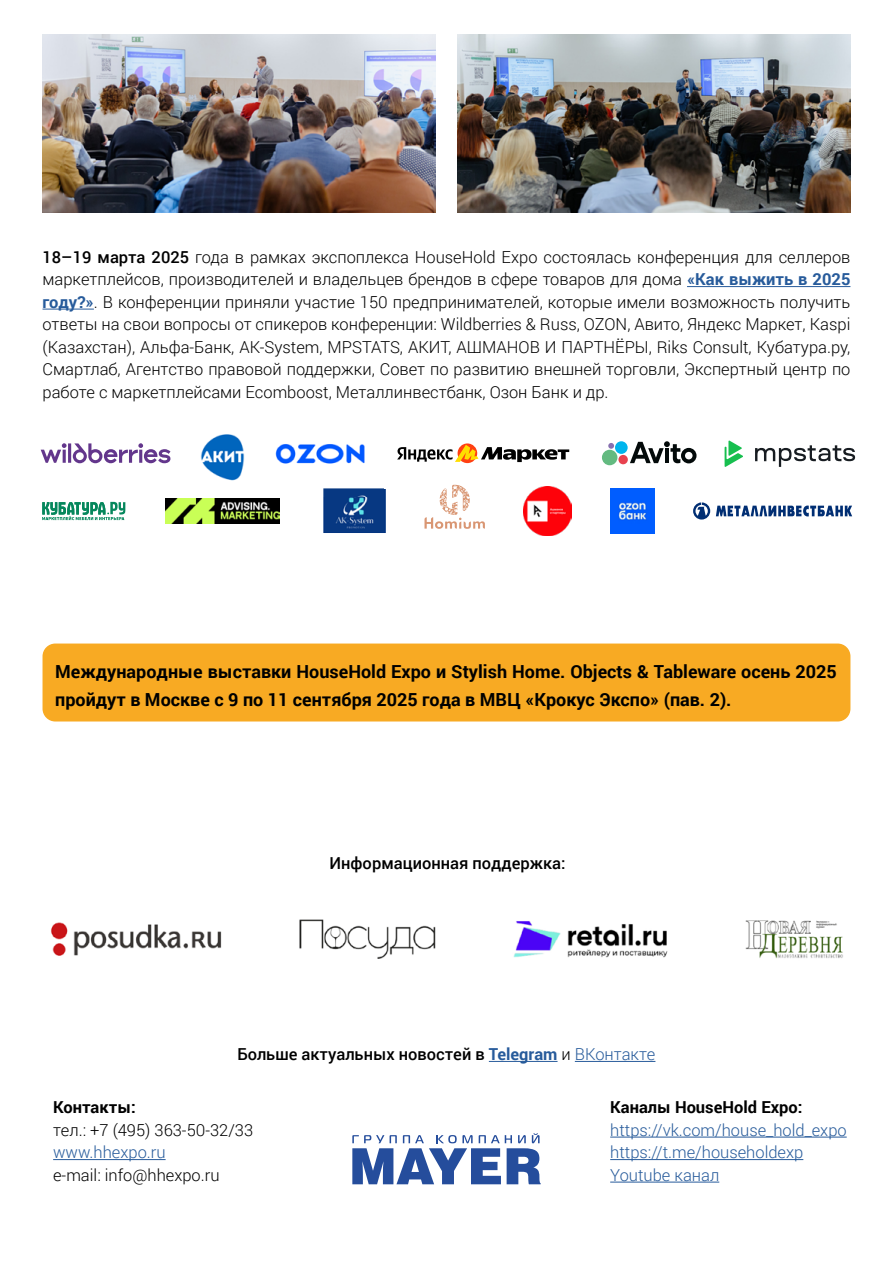
<style>
.page{position:relative;width:893px;height:1263px;background:#fff}
.page>*{position:absolute;margin:0;border:0;box-sizing:border-box;transform-origin:0 0}
.t1{font:700 18px/28.5px "Roboto";color:#000}
.t2{font:300 16.5px/22.5px "Roboto";color:#000;text-align:justify}
.t3{font:300 16.5px "Roboto";color:#275b9b}
.t4{font:500 16.5px "Roboto";color:#000}
.t5{font:700 16.5px "Roboto";color:#000}
.s1{font-weight:500}
.s2{font-weight:700;color:#275b9b}
.s3{font-weight:300}
.s4{font-weight:300;color:#275b9b}
</style>
<div class="page">
<hr style="left:687px;top:286px;width:163px;height:1px;background:#275b9b">
<hr style="left:43px;top:309px;width:51px;height:1px;background:#275b9b">
<img style="left:43px;top:34px;width:393px;height:179px">
<img style="left:457px;top:34px;width:393px;height:179px">
<hr style="left:53px;top:1159px;width:113px;height:1px;background:#275b9b">
<hr style="left:610px;top:1137px;width:237px;height:1px;background:#275b9b">
<hr style="left:610px;top:1159px;width:193px;height:1px;background:#275b9b">
<hr style="left:610px;top:1182px;width:109px;height:1px;background:#275b9b">
<img style="left:51px;top:919px;width:792px;height:40px">
<svg style="left:352px;top:1133px;width:189px;height:51px"></svg>
<hr style="left:489px;top:1061px;width:69px;height:1px;background:#275b9b">
<hr style="left:575px;top:1061px;width:80px;height:1px;background:#275b9b">
<img style="left:524px;top:487px;width:48px;height:48px">
<img style="left:323px;top:489px;width:63px;height:44px">
<img style="left:610px;top:489px;width:44px;height:44px">
<svg style="left:630px;top:441px;width:66px;height:22px"></svg>
<hr style="left:665px;top:448px;width:4px;height:15px;background:#030a0a">
<div style="left:602px;top:450px;width:15px;height:15px;background:#63ba80;border-radius:50%"></div>
<div style="left:618px;top:455px;width:10px;height:9px;background:#e8424f;border-radius:50%"></div>
<svg style="left:608px;top:443px;width:6px;height:6px"></svg>
<div style="left:615px;top:441px;width:13px;height:13px;background:#00b5ed;border-radius:50%"></div>
<svg style="left:41px;top:443px;width:129px;height:20px"></svg>
<svg style="left:716px;top:505px;width:136px;height:11px"></svg>
<svg style="left:693px;top:502px;width:17px;height:18px"></svg>
<svg style="left:42px;top:502px;width:84px;height:18px"></svg>
<svg style="left:458px;top:443px;width:19px;height:20px"></svg>
<svg style="left:397px;top:445px;width:172px;height:17px"></svg>
<img style="left:275px;top:444px;width:103px;height:45px">
<img style="left:323px;top:489px;width:61px;height:8px">
<img style="left:166px;top:499px;width:113px;height:24px">
<svg style="left:424px;top:485px;width:61px;height:44px"></svg>
<img style="left:201px;top:434px;width:44px;height:47px">
<svg style="left:725px;top:440px;width:18px;height:27px"></svg>
<svg style="left:755px;top:445px;width:100px;height:22px"></svg>
<div style="left:43px;top:643px;width:807px;height:78px;background:#f8aa23;border-radius:13px"></div>
<p class="t2" style="left:43px;top:245px;width:809px"><span class="s1">18–19 марта 2025</span> года в рамках экспоплекса HouseHold Expo состоялась конференция для селлеров маркетплейсов, производителей и владельцев брендов в сфере товаров для дома <span class="s2">«Как выжить в 2025 году?»</span>. В конференции приняли участие 150 предпринимателей, которые имели возможность получить ответы на свои вопросы от спикеров конференции: Wildberries &amp; Russ, OZON, Авито, Яндекс Маркет, Kaspi (Казахстан), Альфа-Банк, АК-System, MPSTATS, АКИТ, АШМАНОВ И ПАРТНЁРЫ, Riks Consult, Кубатура.ру, Смартлаб, Агентство правовой поддержки, Совет по развитию внешней торговли, Экспертный центр по работе с маркетплейсами Ecomboost, Металлинвестбанк, Озон Банк и др.</p>
<p class="t1" style="left:55px;top:656px;width:783px">Международные выставки HouseHold Expo и Stylish Home. Objects &amp; Tableware осень 2025 пройдут в Москве с 9 по 11 сентября 2025 года в МВЦ «Крокус Экспо» (пав. 2).</p>
<p class="t4" style="left:330px;top:851px;width:237px">Информационная поддержка:</p>
<p class="t4" style="left:238px;top:1043px;width:419px">Больше актуальных новостей в <span class="s2">Telegram</span> <span class="s3">и</span> <span class="s4">ВКонтакте</span></p>
<p class="t5" style="left:53px;top:1096px;width:84px">Контакты:</p>
<p class="t2" style="left:53px;top:1118px;width:202px">тел.: +7 (495) 363-50-32/33</p>
<p class="t3" style="left:53px;top:1141px;width:114px">www.hhexpo.ru</p>
<p class="t2" style="left:53px;top:1163px;width:168px">e-mail: info@hhexpo.ru</p>
<p class="t5" style="left:610px;top:1096px;width:194px">Каналы HouseHold Expo:</p>
<p class="t3" style="left:610px;top:1118px;width:238px">https://vk.com/house_hold_expo</p>
<p class="t3" style="left:610px;top:1141px;width:195px">https://t.me/householdexp</p>
<p class="t3" style="left:610px;top:1163px;width:111px">Youtube канал</p>
</div>
